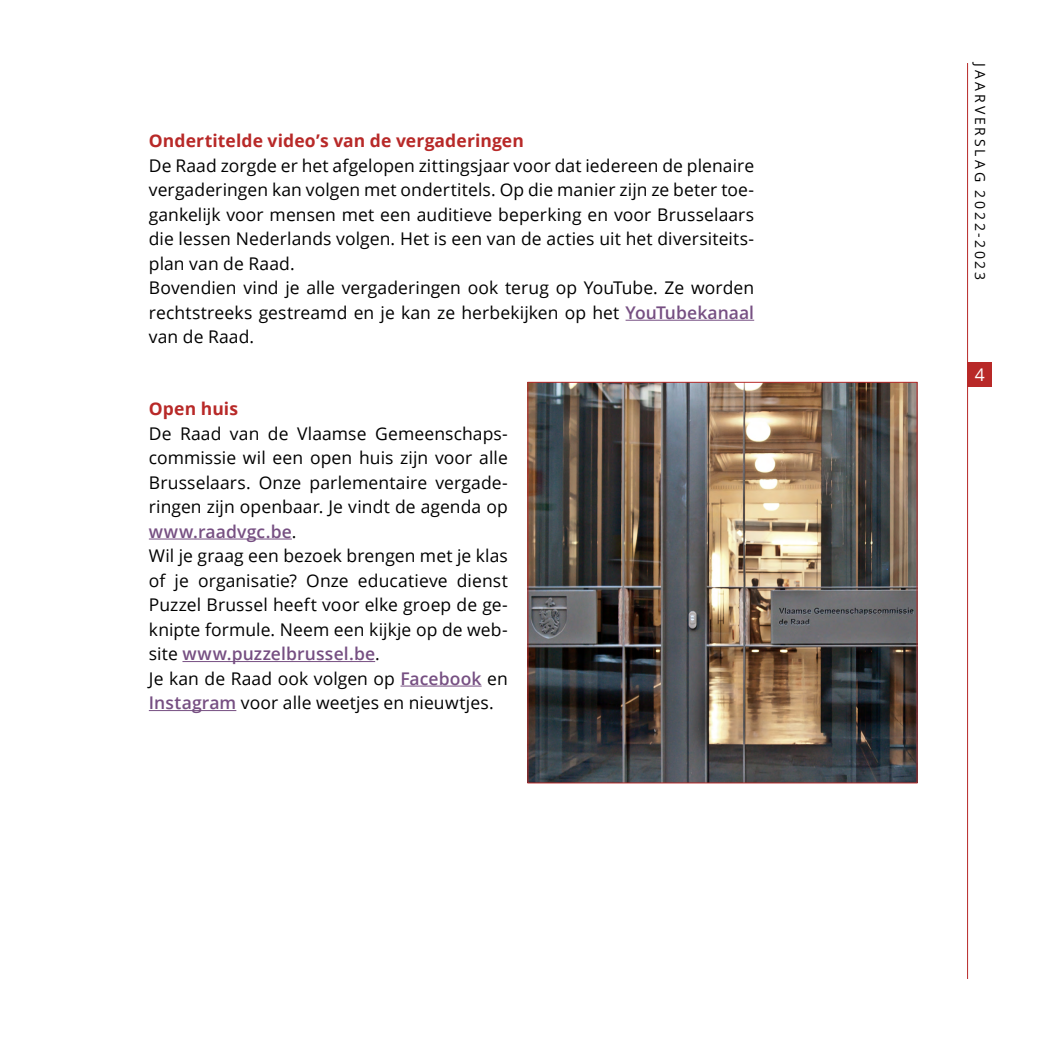
<style>
.page{position:relative;width:1042px;height:1042px;background:#fff}
.page>*{position:absolute;margin:0;border:0;box-sizing:border-box;transform-origin:0 0}
.t1{font:17.5px/24.5px "Open Sans";letter-spacing:.005em;color:#000;text-align:justify}
.body{font:700 17.5px "Open Sans";letter-spacing:.005em;color:#b82928}
.t2{font:17.5px "Open Sans";color:#fff}
.t3{font:14px "Open Sans";letter-spacing:.205em;color:#000}
.s1{font-weight:600;color:#764f82}
</style>
<div class="page">
<div style="left:967px;top:362px;width:25px;height:25px;background:#b82928"></div>
<hr style="left:625px;top:320px;width:129px;height:1px;background:#764f82">
<hr style="left:149px;top:538px;width:143px;height:1px;background:#764f82">
<hr style="left:182px;top:661px;width:193px;height:1px;background:#764f82">
<hr style="left:400px;top:685px;width:82px;height:1px;background:#764f82">
<hr style="left:149px;top:710px;width:87px;height:1px;background:#764f82">
<hr style="left:967px;top:63px;width:1px;height:916px;background:#b82928">
<img style="left:530px;top:384px;width:385px;height:397px">
<div style="left:528px;top:382px;width:389px;height:401px;border:1px solid #b82928"></div>
<p class="body" style="left:149px;top:129px;width:377px">Ondertitelde video’s van de vergaderingen</p>
<p class="t1" style="left:149px;top:153px;width:607px">De Raad zorgde er het afgelopen zittingsjaar voor dat iedereen de plenaire vergaderingen kan volgen met ondertitels. Op die manier zijn ze beter toe&shy;gankelijk voor mensen met een auditieve beperking en voor Brusselaars die lessen Nederlands volgen. Het is een van de acties uit het diversiteits&shy;plan van de Raad.</p>
<p class="t1" style="left:149px;top:275px;width:607px">Bovendien vind je alle vergaderingen ook terug op YouTube. Ze worden rechtstreeks gestreamd en je kan ze herbekijken op het <span class="s1">YouTubekanaal </span>van de Raad.</p>
<p class="body" style="left:149px;top:396px;width:91px">Open huis</p>
<p class="t1" style="left:149px;top:421px;width:360px">De Raad van de Vlaamse Gemeenschaps&shy;commissie wil een open huis zijn voor alle Brusselaars. Onze parlementaire vergade&shy;ringen zijn openbaar. Je vindt de agenda op <span class="s1">www.raadvgc.be</span>.</p>
<p class="t1" style="left:149px;top:543px;width:360px">Wil je graag een bezoek brengen met je klas of je organisatie? Onze educatieve dienst Puzzel Brussel heeft voor elke groep de ge&shy;knipte formule. Neem een kijkje op de web&shy;site <span class="s1">www.puzzelbrussel.be</span>.</p>
<p class="t1" style="left:149px;top:666px;width:360px">Je kan de Raad ook volgen op <span class="s1">Facebook</span> en<br><span class="s1">Instagram</span> voor alle weetjes en nieuwtjes.</p>
<p class="t3" style="left:989px;top:63px;width:219px;rotate:90deg">JAARVERSLAG 2022-2023</p>
<p class="t2" style="left:975px;top:363px;width:12px">4</p>
</div>
